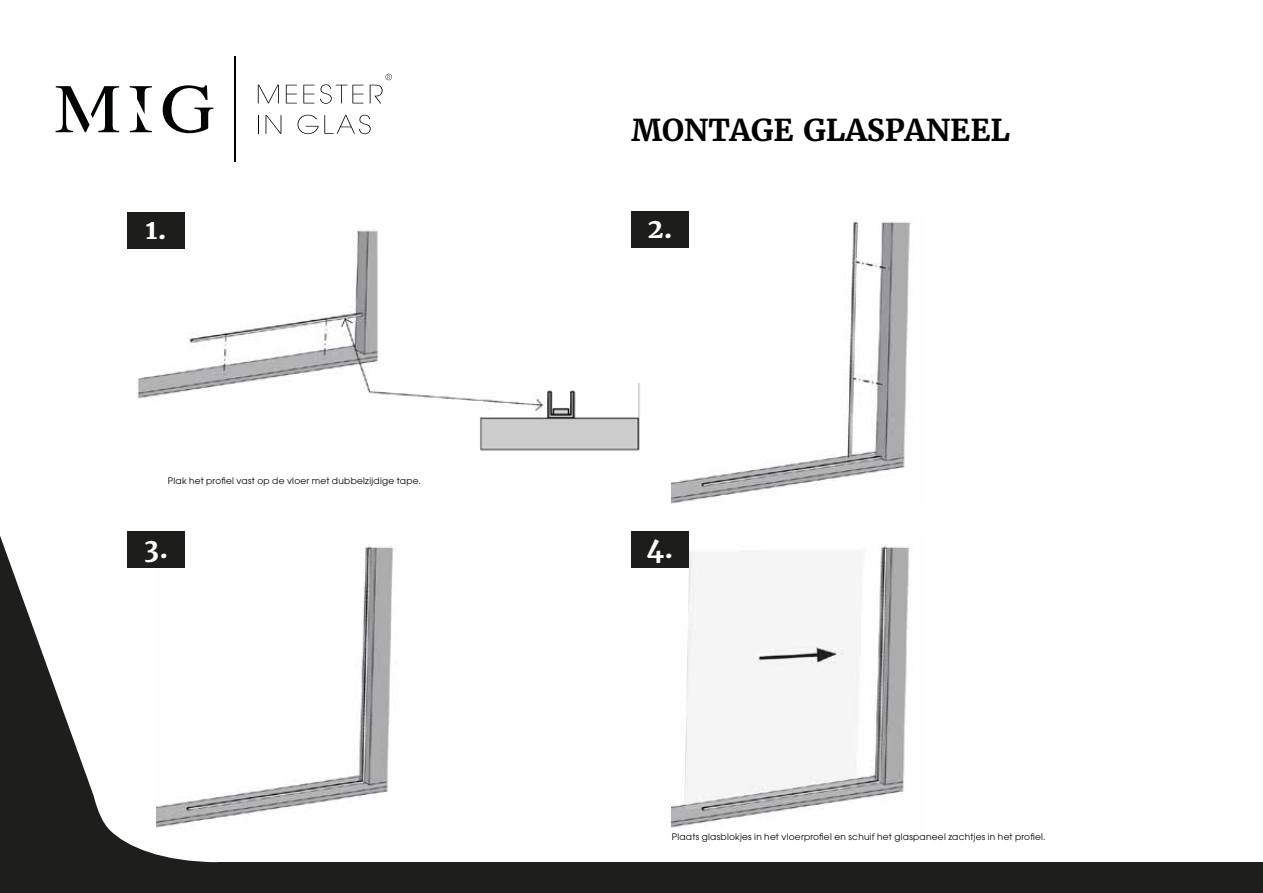
<style>
.page{position:relative;width:1263px;height:893px;background:#fff}
.page>*{position:absolute;margin:0;border:0;box-sizing:border-box;transform-origin:0 0}
.t1{font:700 30px "Merriweather";color:#000}
.t2{font:700 27px "Merriweather";color:#fff}
.t3{font:9px "ITC Avant Garde Pro";letter-spacing:.03em;color:#000}
</style>
<div class="page">
<img style="left:480px;top:383px;width:160px;height:68px">
<img style="left:128px;top:212px;width:419px;height:205px">
<img style="left:672px;top:545px;width:239px;height:283px">
<img style="left:219px;top:545px;width:177px;height:275px">
<img style="left:672px;top:219px;width:240px;height:285px">
<div style="left:128px;top:213px;width:57px;height:36px;background:#1d1d1b"></div>
<div style="left:631px;top:531px;width:58px;height:37px;background:#1d1d1b"></div>
<div style="left:128px;top:531px;width:57px;height:37px;background:#1d1d1b"></div>
<svg style="left:258px;top:85px;width:21px;height:18px"></svg>
<svg style="left:286px;top:85px;width:11px;height:18px"></svg>
<svg style="left:303px;top:85px;width:11px;height:18px"></svg>
<svg style="left:320px;top:84px;width:43px;height:20px"></svg>
<svg style="left:258px;top:115px;width:1px;height:19px"></svg>
<svg style="left:266px;top:115px;width:15px;height:19px"></svg>
<svg style="left:298px;top:115px;width:73px;height:19px"></svg>
<hr style="left:234px;top:56px;width:1px;height:106px;background:#010202">
<svg style="left:56px;top:86px;width:63px;height:46px"></svg>
<svg style="left:130px;top:86px;width:22px;height:46px"></svg>
<svg style="left:163px;top:85px;width:50px;height:48px"></svg>
<svg style="left:370px;top:74px;width:22px;height:29px"></svg>
<svg style="left:0;top:535px;width:219px;height:358px"></svg>
<div style="left:219px;top:862px;width:1044px;height:31px;background:#1e1e1c"></div>
<div style="left:631px;top:211px;width:58px;height:36px;background:#1d1d1b"></div>
<h2 class="t2" style="left:146px;top:212px;width:23px">1.</h2>
<p class="t3" style="left:168px;top:475px;width:255px">Plak het profiel vast op de vloer met dubbelzijdige tape.</p>
<h2 class="t2" style="left:144px;top:531px;width:26px">3.</h2>
<h1 class="t1" style="left:631px;top:111px;width:380px">MONTAGE GLASPANEEL</h1>
<h2 class="t2" style="left:647px;top:211px;width:27px">2.</h2>
<h2 class="t2" style="left:647px;top:531px;width:29px">4.</h2>
<p class="t3" style="left:672px;top:831px;width:375px">Plaats glasblokjes in het vloerprofiel en schuif het glaspaneel zachtjes in het profiel.</p>
</div>
